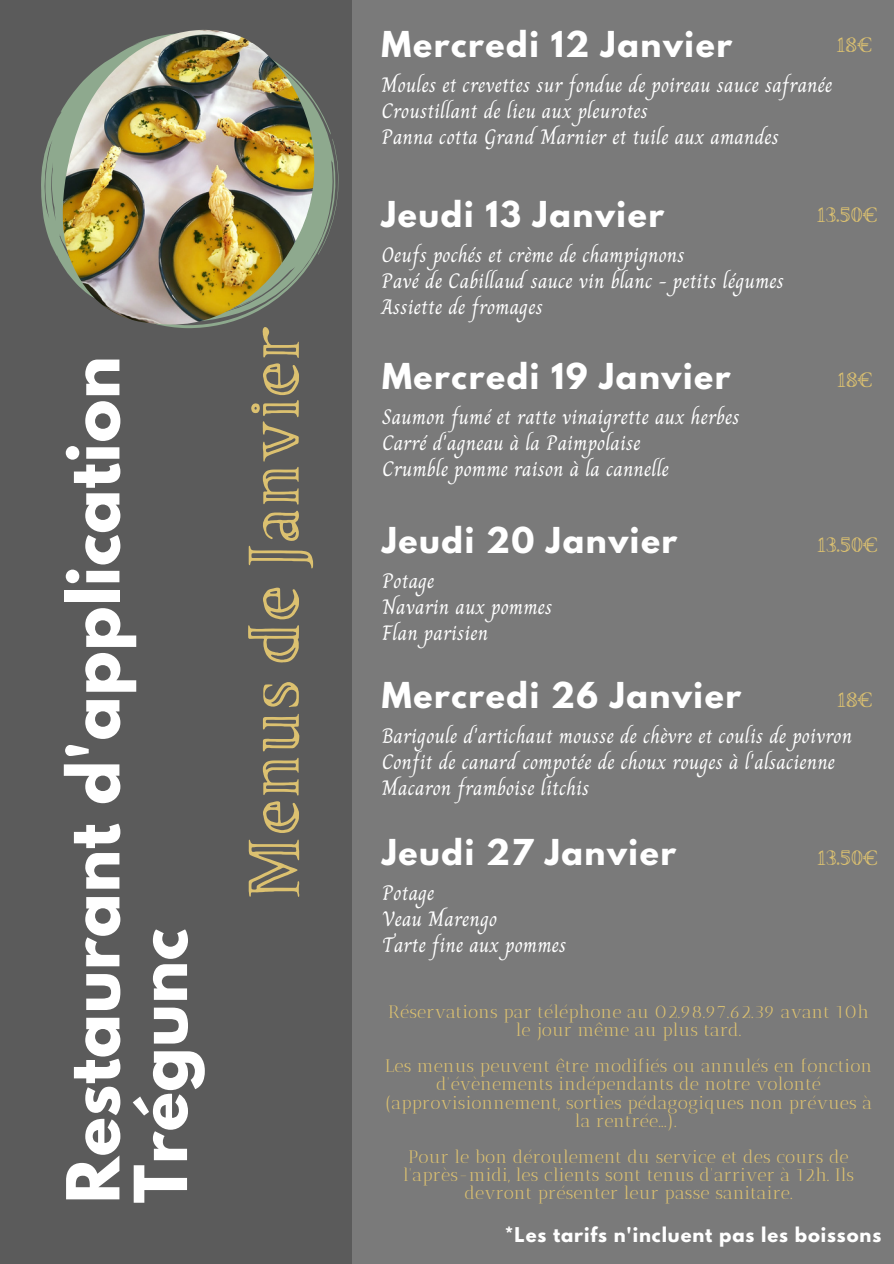
<style>
.page{position:relative;width:894px;height:1264px;background:#fff}
.page>*{position:absolute;margin:0;border:0;box-sizing:border-box;transform-origin:0 0}
.t1{font:72.15px "Brixton TC Outline";letter-spacing:.01em;color:#dcc170}
.t2{font:700 64.65px "League Spartan";letter-spacing:.01em;color:#fff}
.t3{font:700 31.65px "League Spartan";letter-spacing:.05em;color:#fff}
.t4{font:21px "Charm";color:#fff}
.t5{font:21px "Brixton TC Outline";color:#dcc170}
.t6{font:18px/18px "Antic Didone";letter-spacing:.01em;color:#dcc170;text-align:center}
.t7{font:700 18px "League Spartan";letter-spacing:.05em;color:#fff}
</style>
<div class="page">
<div style="left:0;top:0;width:893px;height:1263px;background:#7a7a7a"></div>
<div style="left:0;top:0;width:352px;height:1263px;background:#5b5b5b"></div>
<svg style="left:335px;top:148px;width:3px;height:63px"></svg>
<svg style="left:41px;top:120px;width:294px;height:208px"></svg>
<img style="left:54px;top:30px;width:271px;height:295px">
<p class="t2" style="left:61px;top:1203px;width:848px;rotate:-90deg">Restaurant d'application</p>
<p class="t2" style="left:129px;top:1203px;width:276px;rotate:-90deg">Trégunc</p>
<p class="t1" style="left:248px;top:899px;width:575px;rotate:-90deg">Menus de Janvier</p>
<p class="t3" style="left:381px;top:29px;width:352px">Mercredi 12 Janvier</p>
<p class="t4" style="left:381px;top:69px;width:452px">Moules et crevettes sur fondue de poireau sauce safranée</p>
<p class="t4" style="left:381px;top:95px;width:268px">Croustillant de lieu aux pleurotes</p>
<p class="t4" style="left:381px;top:121px;width:399px">Panna cotta Grand Marnier et tuile aux amandes</p>
<p class="t5" style="left:836px;top:38px;width:37px">18€</p>
<p class="t3" style="left:381px;top:198px;width:284px">Jeudi 13 Janvier</p>
<p class="t4" style="left:381px;top:239px;width:304px">Oeufs pochés et crème de champignons</p>
<p class="t4" style="left:381px;top:265px;width:404px">Pavé de Cabillaud sauce vin blanc - petits légumes</p>
<p class="t4" style="left:381px;top:290px;width:163px">Assiette de fromages</p>
<p class="t3" style="left:382px;top:360px;width:350px">Mercredi 19 Janvier</p>
<p class="t4" style="left:382px;top:400px;width:359px">Saumon fumé et ratte vinaigrette aux herbes</p>
<p class="t4" style="left:382px;top:426px;width:260px">Carré d'agneau à la Paimpolaise</p>
<p class="t4" style="left:382px;top:452px;width:288px">Crumble pomme raison à la cannelle</p>
<p class="t3" style="left:382px;top:524px;width:297px">Jeudi 20 Janvier</p>
<p class="t4" style="left:382px;top:565px;width:54px">Potage</p>
<p class="t4" style="left:382px;top:590px;width:172px">Navarin aux pommes</p>
<p class="t4" style="left:382px;top:616px;width:108px">Flan parisien</p>
<p class="t5" style="left:817px;top:207px;width:62px">13.50€</p>
<p class="t5" style="left:837px;top:372px;width:37px">18€</p>
<p class="t5" style="left:817px;top:537px;width:62px">13.50€</p>
<p class="t3" style="left:382px;top:679px;width:361px">Mercredi 26 Janvier</p>
<p class="t4" style="left:382px;top:719px;width:471px">Barigoule d'artichaut mousse de chèvre et coulis de poivron</p>
<p class="t4" style="left:382px;top:745px;width:454px">Confit de canard compotée de choux rouges à l'alsacienne</p>
<p class="t4" style="left:382px;top:771px;width:209px">Macaron framboise litchis</p>
<p class="t5" style="left:837px;top:692px;width:37px">18€</p>
<p class="t3" style="left:382px;top:836px;width:295px">Jeudi 27 Janvier</p>
<p class="t4" style="left:382px;top:876px;width:54px">Potage</p>
<p class="t4" style="left:382px;top:902px;width:117px">Veau Marengo</p>
<p class="t4" style="left:382px;top:928px;width:186px">Tarte fine aux pommes</p>
<p class="t5" style="left:817px;top:850px;width:62px">13.50€</p>
<p class="t6" style="left:388px;top:1003px;width:481px">Réservations par téléphone au 02.98.97.62.39 avant 10h le jour même au plus tard.</p>
<p class="t6" style="left:385px;top:1057px;width:488px">Les menus peuvent être modifiés ou annulés en fonction d'évènements indépendants de notre volonté (approvisionnement, sorties pédagogiques non prévues à la rentrée...).</p>
<p class="t6" style="left:403px;top:1147px;width:452px">Pour le bon déroulement du service et des cours de l'après-midi, les clients sont tenus d'arriver à 12h. Ils devront présenter leur passe sanitaire.</p>
<p class="t7" style="left:505px;top:1226px;width:377px">*Les tarifs n'incluent pas les boissons</p>
</div>
